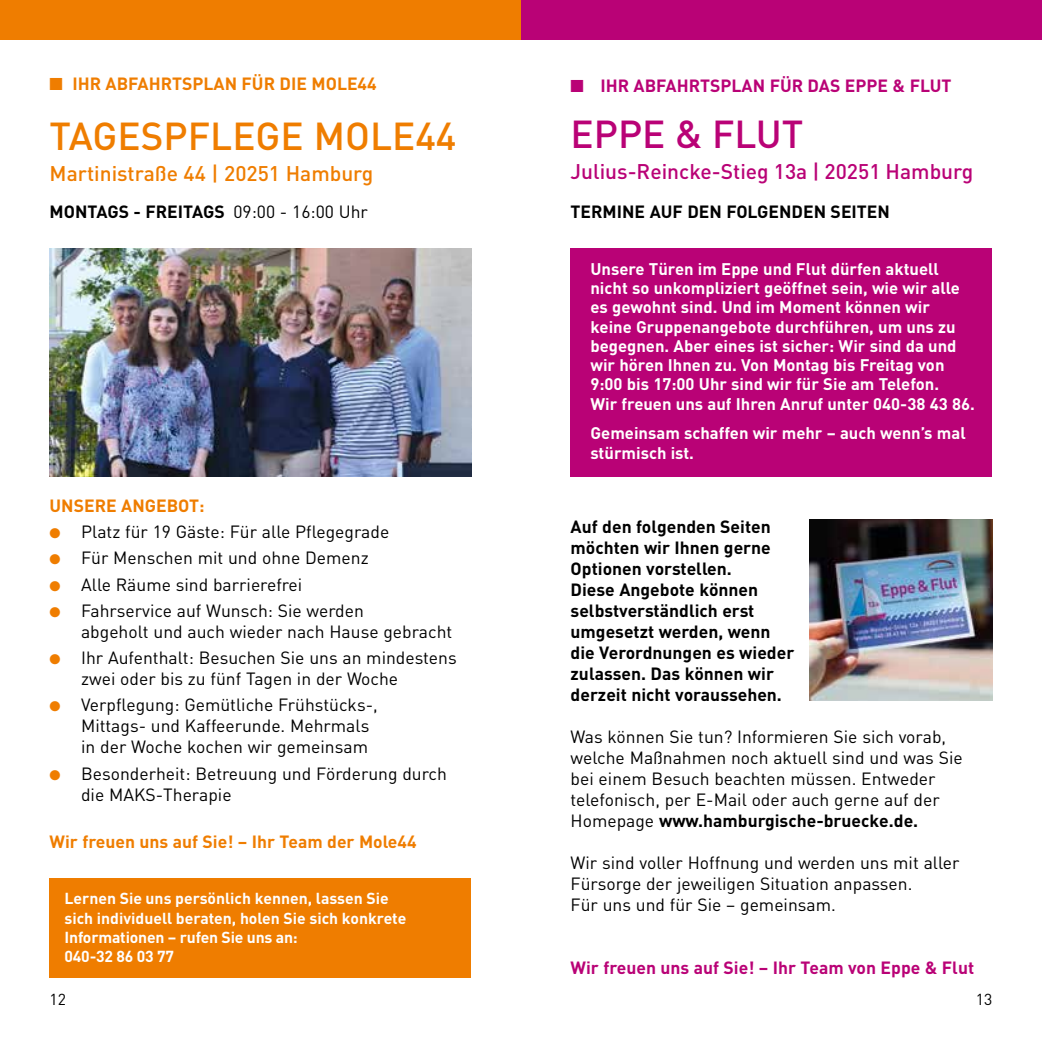
<style>
.page{position:relative;width:1042px;height:1042px;background:#fff}
.page>*{position:absolute;margin:0;border:0;box-sizing:border-box;transform-origin:0 0}
.t1{font:500 38.5px "DIN";color:#ef7d00}
.t2{font:500 38.5px "DIN";color:#b90276}
.t3{font:500 21px "DIN";color:#b90276}
.t4{font:500 21px "DIN";color:#ef7d00}
.t5{font:17.5px/21px "DIN";color:#000}
.t6{font:700 17.5px/21px "DIN";color:#000}
.t7{font:700 17.5px "DIN";color:#ef7d00}
.t8{font:700 17.5px "DIN";color:#b90276}
.t9{font:700 16.62px/19.2px "DIN";color:#fff}
.t10{font:700 15.75px/19.2px "DIN";color:#fff}
.t11{font:15.75px "DIN";color:#000}
.s1{font-weight:400}
.s2{color:#ef7d00}
.s3{font-weight:700}
</style>
<div class="page">
<div style="left:50px;top:878px;width:421px;height:100px;background:#ef7d00"></div>
<div style="left:0;top:0;width:521px;height:40px;background:#ef7d00"></div>
<img style="left:50px;top:248px;width:421px;height:228px">
<div style="left:521px;top:0;width:521px;height:40px;background:#b90276"></div>
<div style="left:570px;top:248px;width:422px;height:228px;background:#b90276"></div>
<img style="left:810px;top:520px;width:182px;height:180px">
<p class="t7" style="left:50px;top:72px;width:328px">■ IHR ABFAHRTSPLAN FÜR DIE MOLE44</p>
<h1 class="t1" style="left:50px;top:111px;width:408px">TAGESPFLEGE MOLE44</h1>
<p class="t4" style="left:50px;top:160px;width:325px">Martinistraße 44 | 20251 Hamburg</p>
<p class="t6" style="left:50px;top:200px;width:320px">MONTAGS - FREITAGS <span class="s1">09:00 - 16:00 Uhr</span></p>
<p class="t7" style="left:50px;top:494px;width:156px">UNSERE ANGEBOT:</p>
<p class="t5" style="left:50px;top:521px;width:341px"><span class="s2">●</span> Platz für 19 Gäste: Für alle Pflegegrade</p>
<p class="t5" style="left:50px;top:547px;width:321px"><span class="s2">●</span> Für Menschen mit und ohne Demenz</p>
<p class="t5" style="left:50px;top:573px;width:254px"><span class="s2">●</span> Alle Räume sind barrierefrei</p>
<p class="t5" style="left:81px;top:599px;width:373px;text-indent:-31px"><span class="s2">●</span> Fahrservice auf Wunsch: Sie werden<br>abgeholt und auch wieder nach Hause gebracht</p>
<p class="t5" style="left:81px;top:647px;width:377px;text-indent:-31px"><span class="s2">●</span> Ihr Aufenthalt: Besuchen Sie uns an mindestens zwei oder bis zu fünf Tagen in der Woche</p>
<p class="t5" style="left:81px;top:694px;width:298px;text-indent:-31px"><span class="s2">●</span> Verpflegung: Gemütliche Frühstücks-,<br>Mittags- und Kaffeerunde. Mehrmals in der Woche kochen wir gemeinsam</p>
<p class="t5" style="left:81px;top:762px;width:367px;text-indent:-31px"><span class="s2">●</span> Besonderheit: Betreuung und Förderung durch die MAKS-Therapie</p>
<p class="t7" style="left:50px;top:830px;width:368px">Wir freuen uns auf Sie! – Ihr Team der Mole44</p>
<p class="t10" style="left:64px;top:888px;width:343px">Lernen Sie uns persönlich kennen, lassen Sie sich individuell beraten, holen Sie sich konkrete Informationen – rufen Sie uns an:<br>040-32 86 03 77</p>
<p class="t11" style="left:50px;top:989px;width:18px">12</p>
<p class="t8" style="left:570px;top:74px;width:382px">■ IHR ABFAHRTSPLAN FÜR DAS EPPE &amp; FLUT</p>
<h1 class="t2" style="left:570px;top:109px;width:234px">EPPE &amp; FLUT</h1>
<p class="t3" style="left:570px;top:158px;width:404px">Julius-Reincke-Stieg 13a | 20251 Hamburg</p>
<p class="t6" style="left:570px;top:200px;width:321px">TERMINE AUF DEN FOLGENDEN SEITEN</p>
<p class="t9" style="left:590px;top:258px;width:386px">Unsere Türen im Eppe und Flut dürfen aktuell nicht so unkompliziert geöffnet sein, wie wir alle es gewohnt sind. Und im Moment können wir keine Gruppenangebote durchführen, um uns zu begegnen. Aber eines ist sicher: Wir sind da und wir hören Ihnen zu. Von Montag bis Freitag von 9:00 bis 17:00 Uhr sind wir für Sie am Telefon.<br>Wir freuen uns auf Ihren Anruf unter 040-38 43 86.</p>
<p class="t9" style="left:590px;top:423px;width:377px">Gemeinsam schaffen wir mehr – auch wenn’s mal stürmisch ist.</p>
<p class="t6" style="left:570px;top:515px;width:225px">Auf den folgenden Seiten möchten wir Ihnen gerne<br>Optionen vorstellen.<br>Diese Angebote können selbstverständlich erst umgesetzt werden, wenn die Verordnungen es wieder zulassen. Das können wir derzeit nicht voraussehen.</p>
<p class="t5" style="left:570px;top:725px;width:394px">Was können Sie tun? Informieren Sie sich vorab, welche Maßnahmen noch aktuell sind und was Sie bei einem Besuch beachten müssen. Entweder telefonisch, per E-Mail oder auch gerne auf der Homepage <span class="s3">www.hamburgische-bruecke.de.</span></p>
<p class="t5" style="left:570px;top:851px;width:390px">Wir sind voller Hoffnung und werden uns mit aller<br>Fürsorge der jeweiligen Situation anpassen.<br>Für uns und für Sie – gemeinsam.</p>
<p class="t8" style="left:570px;top:956px;width:405px">Wir freuen uns auf Sie! – Ihr Team von Eppe &amp; Flut</p>
<p class="t11" style="left:976px;top:989px;width:18px">13</p>
</div>
